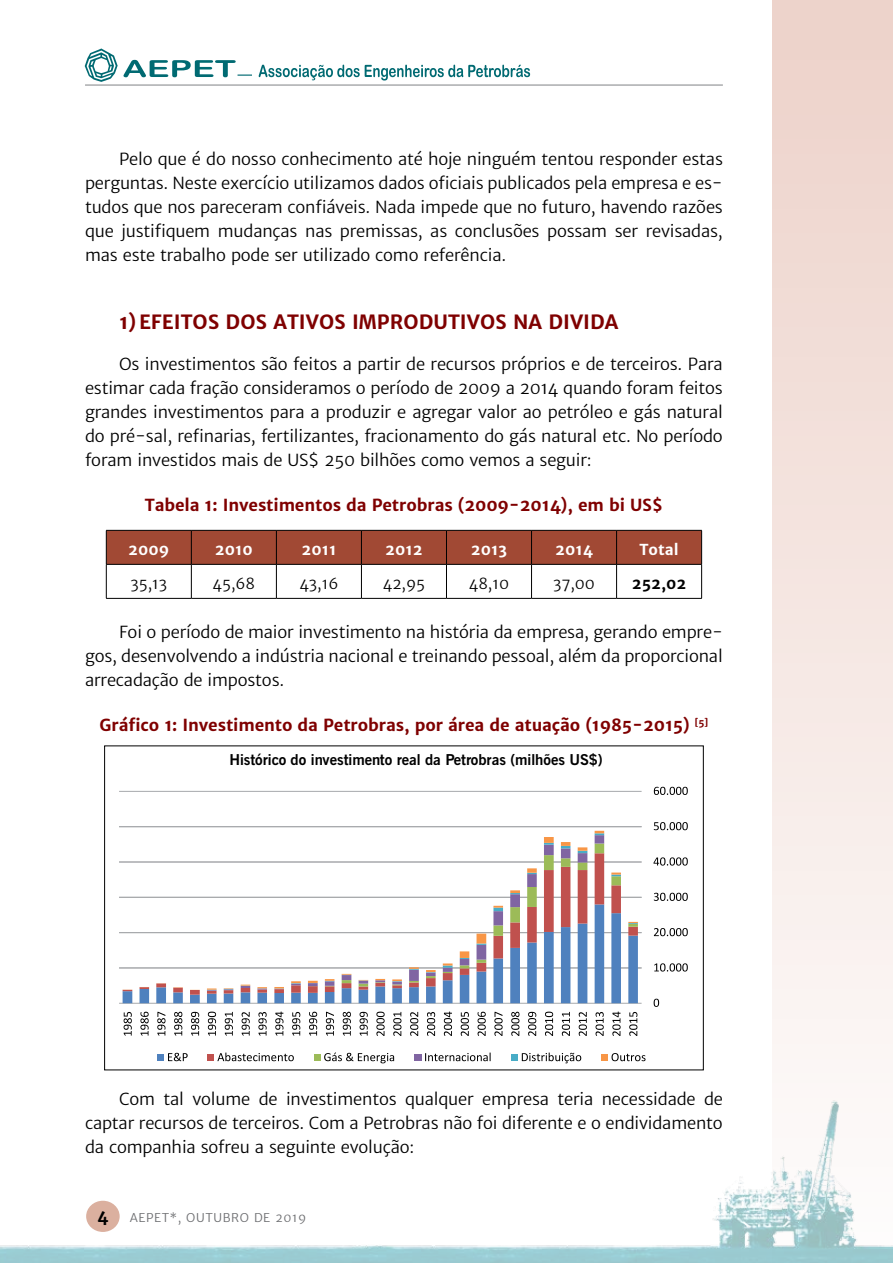
<style>
.page{position:relative;width:893px;height:1263px;background:#fff}
.page>*{position:absolute;margin:0;border:0;box-sizing:border-box;transform-origin:0 0}
.t1{font:700 19.5px "Merriweather Sans";color:#7f0000}
.t2{font:16.5px/24px "Merriweather Sans";letter-spacing:-.01em;color:#000;text-align:justify}
.t3{font:700 16.5px "Merriweather Sans";letter-spacing:-.01em;color:#7f0000}
.t4{font:700 16.5px "Merriweather Sans";color:#000}
.t5{font:700 15px "News Gothic BT";color:#000}
.t6{font:15px "Merriweather Sans";color:#000}
.t7{font:700 15px "Merriweather Sans";color:#fff}
.t8{font:700 15px "Merriweather Sans";color:#000}
.t9{font:12px "Merriweather Sans";letter-spacing:.05em;color:#6d6e71}
</style>
<div class="page">
<svg style="left:772px;top:0;width:121px;height:1025px;background:#f3e3dd"></svg>
<img style="left:0;top:1025px;width:893px;height:238px">
<svg style="left:85px;top:49px;width:167px;height:33px"></svg>
<svg style="left:259px;top:65px;width:271px;height:16px"></svg>
<hr style="left:85px;top:85px;width:638px;height:1px;background:#808285">
<div style="left:107px;top:531px;width:594px;height:33px;background:#a14934"></div>
<hr style="left:106px;top:530px;width:85px;height:1px;background:#000">
<hr style="left:106px;top:530px;width:1px;height:34px;background:#000">
<hr style="left:191px;top:530px;width:85px;height:1px;background:#000">
<hr style="left:191px;top:530px;width:1px;height:34px;background:#000">
<hr style="left:276px;top:530px;width:85px;height:1px;background:#000">
<hr style="left:276px;top:530px;width:1px;height:34px;background:#000">
<hr style="left:361px;top:530px;width:85px;height:1px;background:#000">
<hr style="left:361px;top:530px;width:1px;height:34px;background:#000">
<hr style="left:446px;top:530px;width:85px;height:1px;background:#000">
<hr style="left:446px;top:530px;width:1px;height:34px;background:#000">
<hr style="left:531px;top:530px;width:86px;height:1px;background:#000">
<hr style="left:531px;top:530px;width:1px;height:34px;background:#000">
<hr style="left:617px;top:530px;width:85px;height:1px;background:#000">
<hr style="left:616px;top:530px;width:1px;height:34px;background:#000">
<hr style="left:701px;top:530px;width:1px;height:34px;background:#000">
<hr style="left:106px;top:564px;width:85px;height:1px;background:#000">
<hr style="left:106px;top:564px;width:1px;height:34px;background:#000">
<hr style="left:191px;top:564px;width:85px;height:1px;background:#000">
<hr style="left:191px;top:564px;width:1px;height:34px;background:#000">
<hr style="left:276px;top:564px;width:85px;height:1px;background:#000">
<hr style="left:276px;top:564px;width:1px;height:34px;background:#000">
<hr style="left:361px;top:564px;width:85px;height:1px;background:#000">
<hr style="left:361px;top:564px;width:1px;height:34px;background:#000">
<hr style="left:446px;top:564px;width:85px;height:1px;background:#000">
<hr style="left:446px;top:564px;width:1px;height:34px;background:#000">
<hr style="left:531px;top:564px;width:86px;height:1px;background:#000">
<hr style="left:531px;top:564px;width:1px;height:34px;background:#000">
<hr style="left:617px;top:564px;width:85px;height:1px;background:#000">
<hr style="left:616px;top:564px;width:1px;height:34px;background:#000">
<hr style="left:701px;top:564px;width:1px;height:34px;background:#000">
<hr style="left:106px;top:598px;width:85px;height:1px;background:#000">
<hr style="left:191px;top:598px;width:85px;height:1px;background:#000">
<hr style="left:276px;top:598px;width:85px;height:1px;background:#000">
<hr style="left:361px;top:598px;width:85px;height:1px;background:#000">
<hr style="left:446px;top:598px;width:85px;height:1px;background:#000">
<hr style="left:531px;top:598px;width:86px;height:1px;background:#000">
<hr style="left:617px;top:598px;width:85px;height:1px;background:#000">
<hr style="left:119px;top:1003px;width:523px;height:1px;background:#a7a9ac">
<hr style="left:119px;top:967px;width:523px;height:1px;background:#a7a9ac">
<hr style="left:119px;top:932px;width:523px;height:1px;background:#a7a9ac">
<hr style="left:119px;top:897px;width:523px;height:1px;background:#a7a9ac">
<hr style="left:119px;top:861px;width:523px;height:1px;background:#a7a9ac">
<hr style="left:119px;top:826px;width:523px;height:1px;background:#a7a9ac">
<hr style="left:119px;top:791px;width:523px;height:1px;background:#a7a9ac">
<svg style="left:123px;top:995px;width:515px;height:8px;fill:#4f81be"></svg>
<svg style="left:123px;top:990px;width:515px;height:5px"></svg>
<svg style="left:123px;top:831px;width:515px;height:159px"></svg>
<svg style="left:654px;top:999px;width:5px;height:8px"></svg>
<svg style="left:654px;top:963px;width:34px;height:8px"></svg>
<svg style="left:654px;top:928px;width:34px;height:8px"></svg>
<svg style="left:654px;top:893px;width:34px;height:8px"></svg>
<svg style="left:653px;top:857px;width:35px;height:8px"></svg>
<svg style="left:654px;top:822px;width:34px;height:8px"></svg>
<svg style="left:654px;top:787px;width:34px;height:8px"></svg>
<svg style="left:629px;top:1012px;width:8px;height:24px"></svg>
<svg style="left:612px;top:1011px;width:9px;height:25px"></svg>
<svg style="left:595px;top:1012px;width:9px;height:24px"></svg>
<svg style="left:579px;top:1012px;width:8px;height:24px"></svg>
<svg style="left:562px;top:1012px;width:8px;height:24px"></svg>
<svg style="left:545px;top:1012px;width:8px;height:24px"></svg>
<svg style="left:528px;top:1012px;width:8px;height:24px"></svg>
<svg style="left:511px;top:1012px;width:8px;height:24px"></svg>
<svg style="left:494px;top:1012px;width:9px;height:24px"></svg>
<svg style="left:478px;top:1012px;width:8px;height:24px"></svg>
<svg style="left:461px;top:1012px;width:8px;height:24px"></svg>
<svg style="left:444px;top:1011px;width:8px;height:25px"></svg>
<svg style="left:427px;top:1012px;width:8px;height:24px"></svg>
<svg style="left:410px;top:1012px;width:8px;height:24px"></svg>
<svg style="left:393px;top:1012px;width:8px;height:24px"></svg>
<svg style="left:376px;top:1012px;width:9px;height:24px"></svg>
<svg style="left:360px;top:1012px;width:8px;height:24px"></svg>
<svg style="left:343px;top:1012px;width:8px;height:24px"></svg>
<svg style="left:326px;top:1012px;width:8px;height:24px"></svg>
<svg style="left:309px;top:1012px;width:8px;height:24px"></svg>
<svg style="left:292px;top:1012px;width:8px;height:24px"></svg>
<svg style="left:275px;top:1011px;width:8px;height:25px"></svg>
<svg style="left:258px;top:1012px;width:9px;height:24px"></svg>
<svg style="left:242px;top:1012px;width:8px;height:24px"></svg>
<svg style="left:225px;top:1012px;width:8px;height:24px"></svg>
<svg style="left:208px;top:1012px;width:8px;height:24px"></svg>
<svg style="left:191px;top:1012px;width:8px;height:24px"></svg>
<svg style="left:174px;top:1012px;width:8px;height:24px"></svg>
<svg style="left:157px;top:1012px;width:8px;height:24px"></svg>
<svg style="left:140px;top:1012px;width:9px;height:24px"></svg>
<svg style="left:124px;top:1012px;width:8px;height:24px"></svg>
<div style="left:157px;top:1054px;width:7px;height:7px;background:#4f81be"></div>
<svg style="left:168px;top:1053px;width:20px;height:8px"></svg>
<div style="left:207px;top:1054px;width:7px;height:7px;background:#c0514e"></div>
<svg style="left:217px;top:1052px;width:77px;height:9px"></svg>
<div style="left:314px;top:1054px;width:7px;height:7px;background:#9cbb58"></div>
<svg style="left:324px;top:1052px;width:70px;height:11px"></svg>
<div style="left:414px;top:1054px;width:7px;height:7px;background:#8065a2"></div>
<svg style="left:425px;top:1052px;width:66px;height:9px"></svg>
<div style="left:511px;top:1054px;width:7px;height:7px;background:#48acc6"></div>
<svg style="left:522px;top:1052px;width:59px;height:11px"></svg>
<div style="left:601px;top:1054px;width:7px;height:7px;background:#f89646"></div>
<svg style="left:611px;top:1053px;width:34px;height:8px"></svg>
<p class="t2" style="left:85px;top:147px;width:639px;text-indent:34px">Pelo que é do nosso conhecimento até hoje ninguém tentou responder estas perguntas. Neste exercício utilizamos dados oficiais publicados pela empresa e es&shy;tudos que nos pareceram confiáveis. Nada impede que no futuro, havendo razões que justifiquem mudanças nas premissas, as conclusões possam ser revisadas, mas este trabalho pode ser utilizado como referência.</p>
<p class="t1" style="left:119px;top:310px;width:55px">1) EFEITO</p>
<p class="t1" style="left:208px;top:310px;width:79px">S DO S ATIVO</p>
<p class="t1" style="left:334px;top:310px;width:57px">S IMPRODUTIVO</p>
<p class="t1" style="left:495px;top:310px;width:66px">S NA DIVIDA</p>
<p class="t2" style="left:85px;top:352px;width:639px;text-indent:34px">Os investimentos são feitos a partir de recursos próprios e de terceiros. Para estimar cada fração consideramos o período de 2009 a 2014 quando foram feitos grandes investimentos para a produzir e agregar valor ao petróleo e gás natural do pré-sal, refinarias, fertilizantes, fracionamento do gás natural etc. No período foram investidos mais de US$ 250 bilhões como vemos a seguir:</p>
<p class="t3" style="left:145px;top:495px;width:520px">Tabela 1: I nvestimentos da Petrobras (2009-2014), em bi US$</p>
<p class="t7" style="left:128px;top:540px;width:43px">2009</p>
<p class="t7" style="left:215px;top:540px;width:39px">2010</p>
<p class="t7" style="left:301px;top:540px;width:36px">2011</p>
<p class="t7" style="left:385px;top:540px;width:39px">2012</p>
<p class="t7" style="left:471px;top:540px;width:38px">2013</p>
<p class="t7" style="left:555px;top:540px;width:39px">2014</p>
<p class="t7" style="left:639px;top:540px;width:41px">Total</p>
<p class="t6" style="left:130px;top:574px;width:38px">35,13</p>
<p class="t6" style="left:213px;top:574px;width:44px">45,68</p>
<p class="t6" style="left:299px;top:574px;width:41px">43,16</p>
<p class="t6" style="left:383px;top:574px;width:44px">42,95</p>
<p class="t6" style="left:469px;top:574px;width:42px">48,10</p>
<p class="t6" style="left:553px;top:574px;width:43px">37,00</p>
<p class="t8" style="left:632px;top:574px;width:56px">252,02</p>
<p class="t2" style="left:85px;top:620px;width:639px;text-indent:34px">Foi o período de maior investimento na história da empresa, gerando empre&shy;gos, desenvolvendo a indústria nacional e treinando pessoal, além da proporcional arrecadação de impostos.</p>
<p class="t3" style="left:100px;top:715px;width:610px">Gráfico 1: I nvestimento da Petrobras, por área de atuação (1985-2015) <sup>[5]</sup></p>
<p class="t5" style="left:229px;top:753px;width:375px">Histórico do investimento real da Petrobras (milhões US$)</p>
<p class="t2" style="left:85px;top:1088px;width:639px;text-indent:34px">Com tal volume de investimentos qualquer empresa teria necessidade de captar recursos de terceiros. Com a Petrobras não foi diferente e o endividamento da companhia sofreu a seguinte evolução:</p>
<p class="t4" style="left:97px;top:1205px;width:13px">4</p>
<p class="t9" style="left:130px;top:1211px;width:178px">AEPET*, OUTUBRO de 2019</p>
</div>
